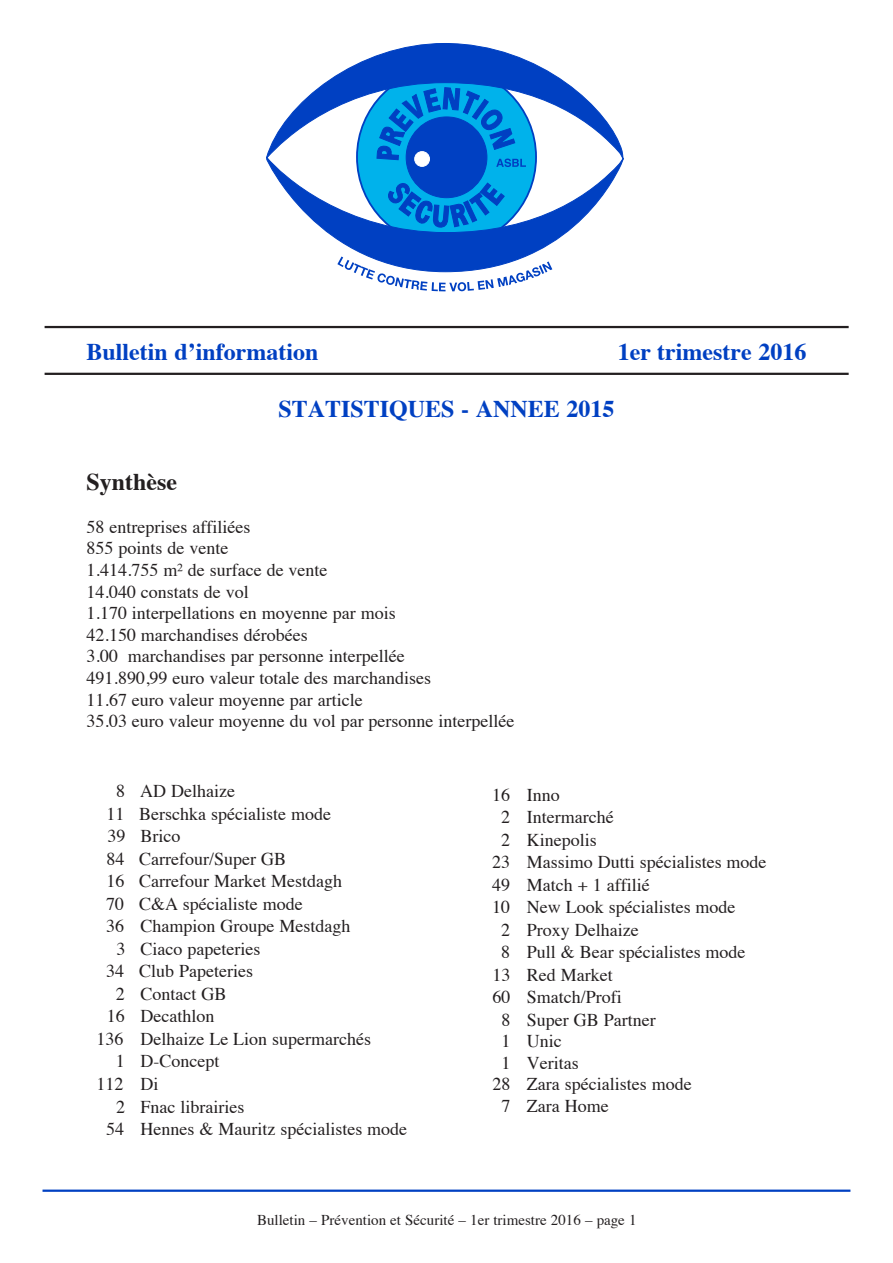
<style>
.page{position:relative;width:893px;height:1263px;background:#fff}
.page>*{position:absolute;margin:0;border:0;box-sizing:border-box;transform-origin:0 0}
.t1{font:700 24px "Times";color:#0040c2}
.t2{font:700 24px "Times";color:#231f20}
.t3{font:18px/21.6px "Times";color:#231f20}
.t4{font:15px "Times";color:#231f20}
</style>
<div class="page">
<hr style="left:43px;top:1189px;width:807px;height:3px;background:#0040c2">
<svg style="left:266px;top:43px;width:357px;height:248px"></svg>
<div style="left:406px;top:117px;width:81px;height:81px;background:#0040c2;border-radius:50%"></div>
<div style="left:406px;top:117px;width:81px;height:81px;border:1px solid #0040c2;border-radius:50%"></div>
<div style="left:415px;top:152px;width:14px;height:14px;background:#fff;border-radius:50%"></div>
<div style="left:415px;top:152px;width:14px;height:14px;border:1px solid #fff;border-radius:50%"></div>
<hr style="left:45px;top:326px;width:804px;height:2px;background:#231f20">
<hr style="left:45px;top:373px;width:804px;height:2px;background:#231f20">
<h1 class="t1" style="left:87px;top:329px;width:233px">Bulletin d’information</h1>
<h1 class="t1" style="left:618px;top:329px;width:190px">1er trimestre 2016</h1>
<h1 class="t1" style="left:279px;top:386px;width:337px">STATISTIQUES - ANNEE 2015</h1>
<h1 class="t2" style="left:87px;top:458px;width:92px">Synthèse</h1>
<p class="t3" style="left:87px;top:514px;width:429px">58 entreprises affiliées<br>855 points de vente<br>1.414.755 m² de surface de vente<br>14.040 constats de vol<br>1.170 interpellations en moyenne par mois<br>42.150 marchandises dérobées<br>3.00 marchandises par personne interpellée<br>491.890,99 euro valeur totale des marchandises<br>11.67 euro valeur moyenne par article<br>35.03 euro valeur moyenne du vol par personne interpellée</p>
<p class="t3" style="left:116px;top:779px;width:120px">8 AD Delhaize</p>
<p class="t3" style="left:106px;top:801px;width:226px">11 Berschka spécialiste mode</p>
<p class="t3" style="left:108px;top:824px;width:74px">39 Brico</p>
<p class="t3" style="left:106px;top:846px;width:181px">84 Carrefour/Super GB</p>
<p class="t3" style="left:106px;top:869px;width:237px">16 Carrefour Market Mestdagh</p>
<p class="t3" style="left:106px;top:891px;width:198px">70 C&amp;A spécialiste mode</p>
<p class="t3" style="left:106px;top:914px;width:246px">36 Champion Groupe Mestdagh</p>
<p class="t3" style="left:117px;top:936px;width:145px">3 Ciaco papeteries</p>
<p class="t3" style="left:106px;top:959px;width:148px">34 Club Papeteries</p>
<p class="t3" style="left:116px;top:981px;width:112px">2 Contact GB</p>
<p class="t3" style="left:107px;top:1004px;width:109px">16 Decathlon</p>
<p class="t3" style="left:96px;top:1026px;width:276px">136 Delhaize Le Lion supermarchés</p>
<p class="t3" style="left:116px;top:1049px;width:105px">1 D-Concept</p>
<p class="t3" style="left:96px;top:1071px;width:64px">112 Di</p>
<p class="t3" style="left:116px;top:1094px;width:130px">2 Fnac librairies</p>
<p class="t3" style="left:106px;top:1116px;width:302px">54 Hennes &amp; Mauritz spécialistes mode</p>
<p class="t3" style="left:492px;top:782px;width:69px">16 Inno</p>
<p class="t3" style="left:501px;top:805px;width:114px">2 Intermarché</p>
<p class="t3" style="left:501px;top:827px;width:97px">2 Kinepolis</p>
<p class="t3" style="left:492px;top:850px;width:276px">23 Massimo Dutti spécialistes mode</p>
<p class="t3" style="left:492px;top:872px;width:159px">49 Match + 1 affilié</p>
<p class="t3" style="left:492px;top:895px;width:245px">10 New Look spécialistes mode</p>
<p class="t3" style="left:501px;top:917px;width:139px">2 Proxy Delhaize</p>
<p class="t3" style="left:501px;top:940px;width:246px">8 Pull &amp; Bear spécialistes mode</p>
<p class="t3" style="left:492px;top:962px;width:122px">13 Red Market</p>
<p class="t3" style="left:492px;top:985px;width:131px">60 Smatch/Profi</p>
<p class="t3" style="left:501px;top:1007px;width:156px">8 Super GB Partner</p>
<p class="t3" style="left:501px;top:1029px;width:62px">1 Unic</p>
<p class="t3" style="left:501px;top:1050px;width:79px">1 Veritas</p>
<p class="t3" style="left:492px;top:1072px;width:201px">28 Zara spécialistes mode</p>
<p class="t3" style="left:501px;top:1094px;width:109px">7 Zara Home</p>
<p class="t4" style="left:257px;top:1206px;width:381px">Bulletin – Prévention et Sécurité – 1er trimestre 2016 – page 1</p>
</div>
